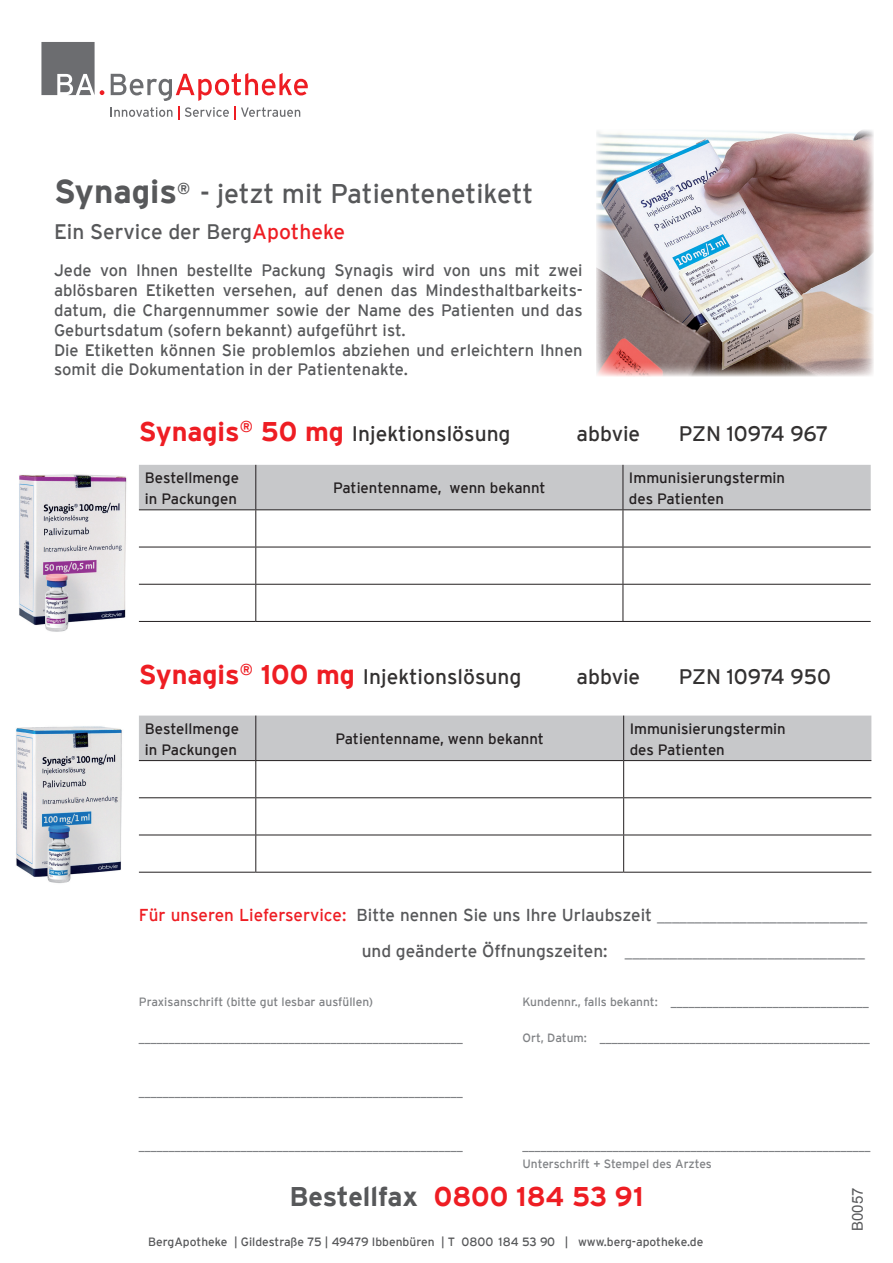
<style>
.page{position:relative;width:893px;height:1263px;background:#fff}
.page>*{position:absolute;margin:0;border:0;box-sizing:border-box;transform-origin:0 0}
.t1{font:27px "Interstate";color:#57585a}
.t2{font:700 27px "Interstate";color:#ee1d23}
.t3{font:21px "Interstate";color:#333131}
.t4{font:21px "Interstate";color:#57585a}
.t5{font:17.25px "Interstate";color:#57585a}
.t6{font:16.5px/19.8px "Interstate";color:#57585a}
.t7{font:15px/21px "Interstate";color:#231f20}
.t8{font:15px "Interstate";color:#939598}
.t9{font:15px "Arial";color:#57585a}
.t10{font:12px/18px "Interstate";color:#808285}
.t11{font:12px "Interstate";color:#57585a}
.s1{font-weight:700;font-size:33px}
.s2{color:#ee1d23}
.s3{font-weight:700;font-size:27px;color:#ee1d23}
.s4{font-size:15px;color:#939598}
.s5{font-size:17.25px;color:#57585a}
.s6{color:#57585a}
</style>
<div class="page">
<img style="left:16px;top:726px;width:165px;height:157px">
<div style="left:139px;top:465px;width:732px;height:44px;background:#c7c8ca"></div>
<hr style="left:139px;top:509px;width:117px;height:1px;background:#231f20">
<hr style="left:256px;top:509px;width:367px;height:1px;background:#231f20">
<hr style="left:623px;top:509px;width:248px;height:1px;background:#231f20">
<hr style="left:255px;top:465px;width:1px;height:44px;background:#231f20">
<hr style="left:255px;top:510px;width:1px;height:37px;background:#231f20">
<hr style="left:255px;top:547px;width:1px;height:37px;background:#231f20">
<hr style="left:255px;top:585px;width:1px;height:36px;background:#231f20">
<hr style="left:623px;top:465px;width:1px;height:44px;background:#231f20">
<hr style="left:623px;top:510px;width:1px;height:37px;background:#231f20">
<hr style="left:623px;top:547px;width:1px;height:37px;background:#231f20">
<hr style="left:623px;top:585px;width:1px;height:36px;background:#231f20">
<hr style="left:139px;top:547px;width:117px;height:1px;background:#231f20">
<hr style="left:256px;top:547px;width:367px;height:1px;background:#231f20">
<hr style="left:623px;top:547px;width:248px;height:1px;background:#231f20">
<hr style="left:139px;top:584px;width:117px;height:1px;background:#231f20">
<hr style="left:256px;top:584px;width:367px;height:1px;background:#231f20">
<hr style="left:623px;top:584px;width:248px;height:1px;background:#231f20">
<hr style="left:139px;top:621px;width:117px;height:1px;background:#231f20">
<hr style="left:256px;top:621px;width:367px;height:1px;background:#231f20">
<hr style="left:623px;top:621px;width:248px;height:1px;background:#231f20">
<div style="left:139px;top:715px;width:732px;height:45px;background:#c7c8ca"></div>
<hr style="left:139px;top:760px;width:117px;height:1px;background:#231f20">
<hr style="left:256px;top:760px;width:368px;height:1px;background:#231f20">
<hr style="left:624px;top:760px;width:247px;height:1px;background:#231f20">
<hr style="left:255px;top:715px;width:1px;height:45px;background:#231f20">
<hr style="left:255px;top:761px;width:1px;height:36px;background:#231f20">
<hr style="left:255px;top:798px;width:1px;height:37px;background:#231f20">
<hr style="left:255px;top:835px;width:1px;height:37px;background:#231f20">
<hr style="left:623px;top:715px;width:1px;height:45px;background:#231f20">
<hr style="left:623px;top:761px;width:1px;height:36px;background:#231f20">
<hr style="left:623px;top:798px;width:1px;height:37px;background:#231f20">
<hr style="left:623px;top:835px;width:1px;height:37px;background:#231f20">
<hr style="left:139px;top:797px;width:117px;height:1px;background:#231f20">
<hr style="left:256px;top:797px;width:368px;height:1px;background:#231f20">
<hr style="left:624px;top:797px;width:247px;height:1px;background:#231f20">
<hr style="left:139px;top:835px;width:117px;height:1px;background:#231f20">
<hr style="left:256px;top:835px;width:368px;height:1px;background:#231f20">
<hr style="left:624px;top:835px;width:247px;height:1px;background:#231f20">
<hr style="left:139px;top:872px;width:117px;height:1px;background:#231f20">
<hr style="left:256px;top:872px;width:368px;height:1px;background:#231f20">
<hr style="left:624px;top:872px;width:247px;height:1px;background:#231f20">
<svg style="left:111px;top:73px;width:197px;height:46px"></svg>
<svg style="left:41px;top:42px;width:63px;height:53px"></svg>
<img style="left:19px;top:474px;width:108px;height:158px">
<img style="left:596px;top:130px;width:278px;height:246px">
<h1 class="t1" style="left:54px;top:178px;width:481px"><span class="s1">Synagis</span><sup>®</sup> - jetzt mit Patientenetikett</h1>
<h2 class="t4" style="left:54px;top:219px;width:293px">Ein Service der Berg<span class="s2">Apotheke</span></h2>
<p class="t6" style="left:54px;top:260px;width:530px">Jede von Ihnen bestellte Packung Synagis wird von uns mit zwei ablösbaren Etiketten versehen, auf denen das Mindesthaltbarkeits&shy;datum, die Chargennummer sowie der Name des Patienten und das Geburtsdatum (sofern bekannt) aufgeführt ist.<br>Die Etiketten können Sie problemlos abziehen und erleichtern Ihnen somit die Dokumentation in der Patientenakte.</p>
<h2 class="t3" style="left:139px;top:422px;width:373px"><span class="s3">Synagis</span><sup>®</sup> <span class="s3">50 mg</span> Injektionslösung</h2>
<h2 class="t3" style="left:577px;top:422px;width:65px">abbvie</h2>
<h2 class="t3" style="left:679px;top:422px;width:151px">PZN 10974 967</h2>
<p class="t7" style="left:145px;top:467px;width:96px">Bestellmenge in Packungen</p>
<p class="t7" style="left:333px;top:477px;width:214px">Patientenname, wenn bekannt</p>
<p class="t7" style="left:629px;top:467px;width:158px">Immunisierungstermin des Patienten</p>
<h2 class="t3" style="left:139px;top:665px;width:384px"><span class="s3">Synagis</span><sup>®</sup> <span class="s3">100 mg</span> Injektionslösung</h2>
<h2 class="t3" style="left:577px;top:665px;width:65px">abbvie</h2>
<h2 class="t3" style="left:679px;top:665px;width:154px">PZN 10974 950</h2>
<p class="t7" style="left:145px;top:718px;width:96px">Bestellmenge in Packungen</p>
<p class="t7" style="left:335px;top:728px;width:210px">Patientenname, wenn bekannt</p>
<p class="t7" style="left:630px;top:718px;width:158px">Immunisierungstermin des Patienten</p>
<h3 class="t5" style="left:139px;top:905px;width:730px"><span class="s2">Für unseren Lieferservice:</span> Bitte nennen Sie uns Ihre Urlaubszeit <span class="s4">____________________________</span></h3>
<p class="t8" style="left:362px;top:943px;width:505px"><span class="s5">und geänderte Öffnungszeiten:</span> ________________________________</p>
<p class="t10" style="left:139px;top:992px;width:236px">Praxisanschrift (bitte gut lesbar ausfüllen)</p>
<p class="t10" style="left:522px;top:993px;width:348px">Kundennr., falls bekannt: _________________________________</p>
<p class="t10" style="left:522px;top:1029px;width:349px">Ort, Datum: _____________________________________________</p>
<p class="t10" style="left:139px;top:1028px;width:325px">______________________________________________________</p>
<p class="t10" style="left:139px;top:1082px;width:325px">______________________________________________________</p>
<p class="t10" style="left:139px;top:1136px;width:325px">______________________________________________________</p>
<p class="t10" style="left:522px;top:1137px;width:350px">__________________________________________________________<br>Unterschrift + Stempel des Arztes</p>
<h1 class="t2" style="left:290px;top:1181px;width:356px"><span class="s6">Bestellfax</span> 0800 184 53 91</h1>
<p class="t11" style="left:148px;top:1235px;width:557px">BergApotheke | Gildestraße 75 | 49479 Ibbenbüren | T 0800 184 53 90 | www.berg-apotheke.de</p>
<p class="t9" style="left:847px;top:1231px;width:45px;rotate:-90deg">B0057</p>
</div>
